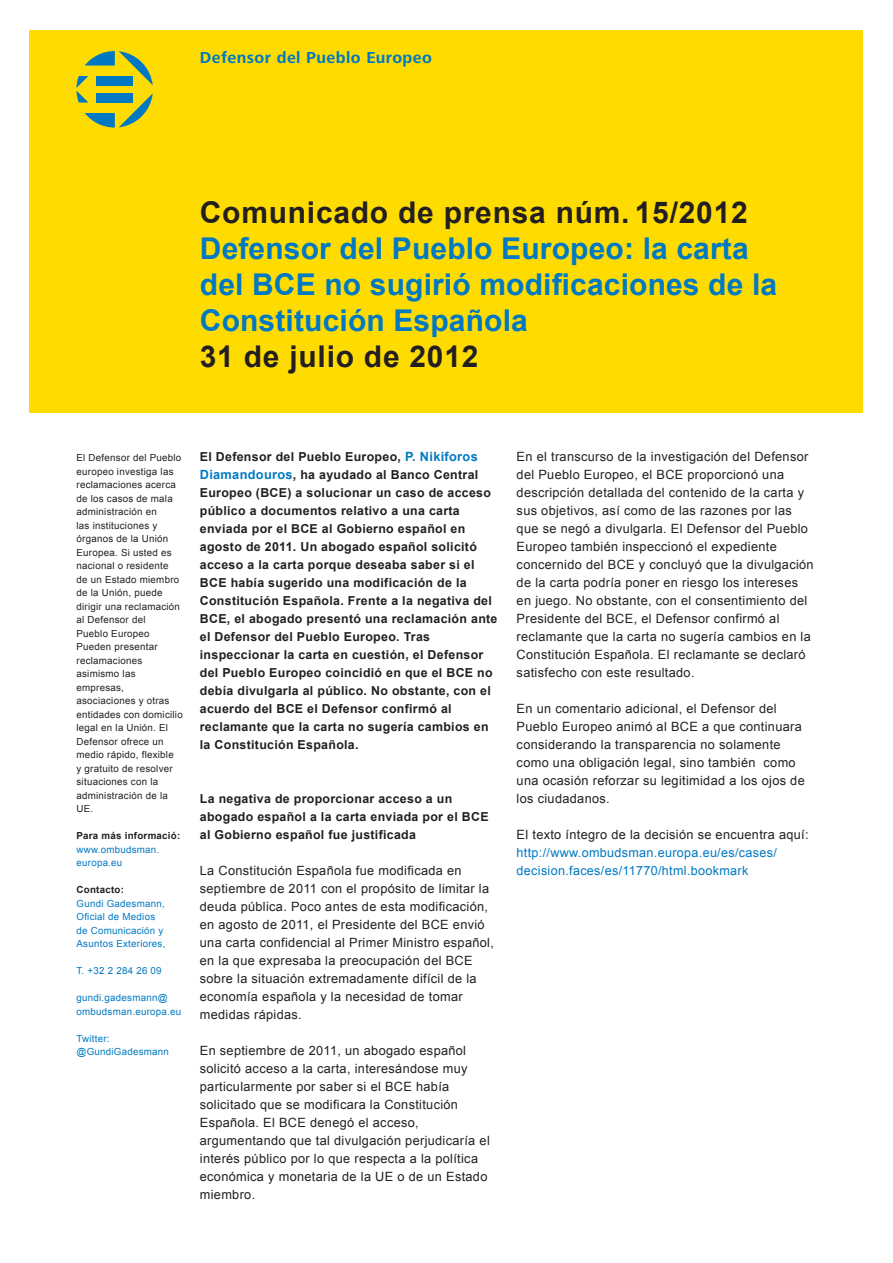
<style>
.page{position:relative;width:893px;height:1263px;background:#fff}
.page>*{position:absolute;margin:0;border:0;box-sizing:border-box;transform-origin:0 0}
.t1{font:700 30px/36px "Arial";letter-spacing:.005em;color:#0079c2}
.t2{font:700 30px "Arial";letter-spacing:.025em;color:#231f20}
.t3{font:700 16.5px "Frutiger Next LTW1 G";letter-spacing:.025em;color:#0079c2}
.t4{font:12.75px/18px "Arial";letter-spacing:.025em;color:#231f20}
.t5{font:12.6px/18px "Arial";letter-spacing:.025em;color:#0079c2}
.t6{font:700 12.3px/18px "Arial";letter-spacing:.025em;color:#231f20}
.t7{font:9.75px/13.5px "Arial";letter-spacing:.025em;color:#231f20}
.t8{font:9.75px/13.5px "Arial";letter-spacing:.025em;color:#0079c2}
.t9{font:700 9.75px "Arial";letter-spacing:.025em;color:#231f20}
.s1{font-size:12.75px;color:#0079c2}
</style>
<div class="page">
<div style="left:30px;top:30px;width:833px;height:382px;background:#ffdc01"></div>
<svg style="left:76px;top:51px;width:77px;height:77px"></svg>
<p class="t3" style="left:200px;top:48px;width:233px">Defensor del Pueblo Europeo</p>
<h1 class="t2" style="left:200px;top:192px;width:549px">Comunicado de prensa núm. 15/2012</h1>
<h1 class="t1" style="left:200px;top:231px;width:579px">Defensor del Pueblo Europeo: la carta del BCE no sugirió modificaciones de la<br>Constitución Española</h1>
<h1 class="t2" style="left:200px;top:336px;width:280px">31 de julio de 2012</h1>
<p class="t7" style="left:77px;top:451px;width:108px">El Defensor del Pueblo europeo investiga las reclamaciones acerca de los casos de mala administración en<br>las instituciones y órganos de la Unión<br>Europea. Si usted es nacional o residente<br>de un Estado miembro de la Unión, puede dirigir una reclamación al Defensor del<br>Pueblo Europeo<br>Pueden presentar reclamaciones asimismo las empresas, asociaciones y otras entidades con domicilio legal en la Unión. El<br>Defensor ofrece un medio rápido, flexible<br>y gratuito de resolver situaciones con la administración de la<br>UE.</p>
<p class="t9" style="left:77px;top:829px;width:105px">Para más informació:</p>
<p class="t8" style="left:77px;top:843px;width:84px">www.ombudsman. europa.eu</p>
<p class="t9" style="left:77px;top:883px;width:49px">Contacto:</p>
<p class="t8" style="left:77px;top:897px;width:90px">Gundi Gadesmann,<br>Oficial de Medios de Comunicación y<br>Asuntos Exteriores,</p>
<p class="t8" style="left:77px;top:964px;width:87px">T. +32 2 284 26 09</p>
<p class="t8" style="left:77px;top:991px;width:106px">gundi.gadesmann@ ombudsman.europa.eu</p>
<p class="t8" style="left:77px;top:1032px;width:94px">Twitter: @GundiGadesmann</p>
<p class="t6" style="left:200px;top:448px;width:299px">El Defensor del Pueblo Europeo, <span class="s1">P. Nikiforos Diamandouros</span>, ha ayudado al Banco Central Europeo (BCE) a solucionar un caso de acceso público a documentos relativo a una carta enviada por el BCE al Gobierno español en agosto de 2011. Un abogado español solicitó acceso a la carta porque deseaba saber si el BCE había sugerido una modificación de la Constitución Española. Frente a la negativa del BCE, el abogado presentó una reclamación ante el Defensor del Pueblo Europeo. Tras inspeccionar la carta en cuestión, el Defensor del Pueblo Europeo coincidió en que el BCE no debía divulgarla al público. No obstante, con el acuerdo del BCE el Defensor confirmó al reclamante que la carta no sugería cambios en la Constitución Española.</p>
<p class="t6" style="left:200px;top:790px;width:290px">La negativa de proporcionar acceso a un abogado español a la carta enviada por el BCE al Gobierno español fue justificada</p>
<p class="t4" style="left:200px;top:862px;width:296px">La Constitución Española fue modificada en septiembre de 2011 con el propósito de limitar la deuda pública. Poco antes de esta modificación, en agosto de 2011, el Presidente del BCE envió una carta confidencial al Primer Ministro español, en la que expresaba la preocupación del BCE sobre la situación extremadamente difícil de la economía española y la necesidad de tomar medidas rápidas.</p>
<p class="t4" style="left:200px;top:1042px;width:291px">En septiembre de 2011, un abogado español solicitó acceso a la carta, interesándose muy particularmente por saber si el BCE había solicitado que se modificara la Constitución Española. El BCE denegó el acceso, argumentando que tal divulgación perjudicaría el interés público por lo que respecta a la política económica y monetaria de la UE o de un Estado miembro.</p>
<p class="t4" style="left:517px;top:448px;width:299px">En el transcurso de la investigación del Defensor del Pueblo Europeo, el BCE proporcionó una descripción detallada del contenido de la carta y sus objetivos, así como de las razones por las que se negó a divulgarla. El Defensor del Pueblo Europeo también inspeccionó el expediente concernido del BCE y concluyó que la divulgación de la carta podría poner en riesgo los intereses en juego. No obstante, con el consentimiento del Presidente del BCE, el Defensor confirmó al reclamante que la carta no sugería cambios en la Constitución Española. El reclamante se declaró satisfecho con este resultado.</p>
<p class="t4" style="left:517px;top:700px;width:290px">En un comentario adicional, el Defensor del Pueblo Europeo animó al BCE a que continuara considerando la transparencia no solamente como una obligación legal, sino también como una ocasión reforzar su legitimidad a los ojos de los ciudadanos.</p>
<p class="t4" style="left:517px;top:826px;width:294px">El texto íntegro de la decisión se encuentra aquí:</p>
<p class="t5" style="left:517px;top:844px;width:262px">http://www.ombudsman.europa.eu/es/cases/ decision.faces/es/11770/html.bookmark</p>
</div>
